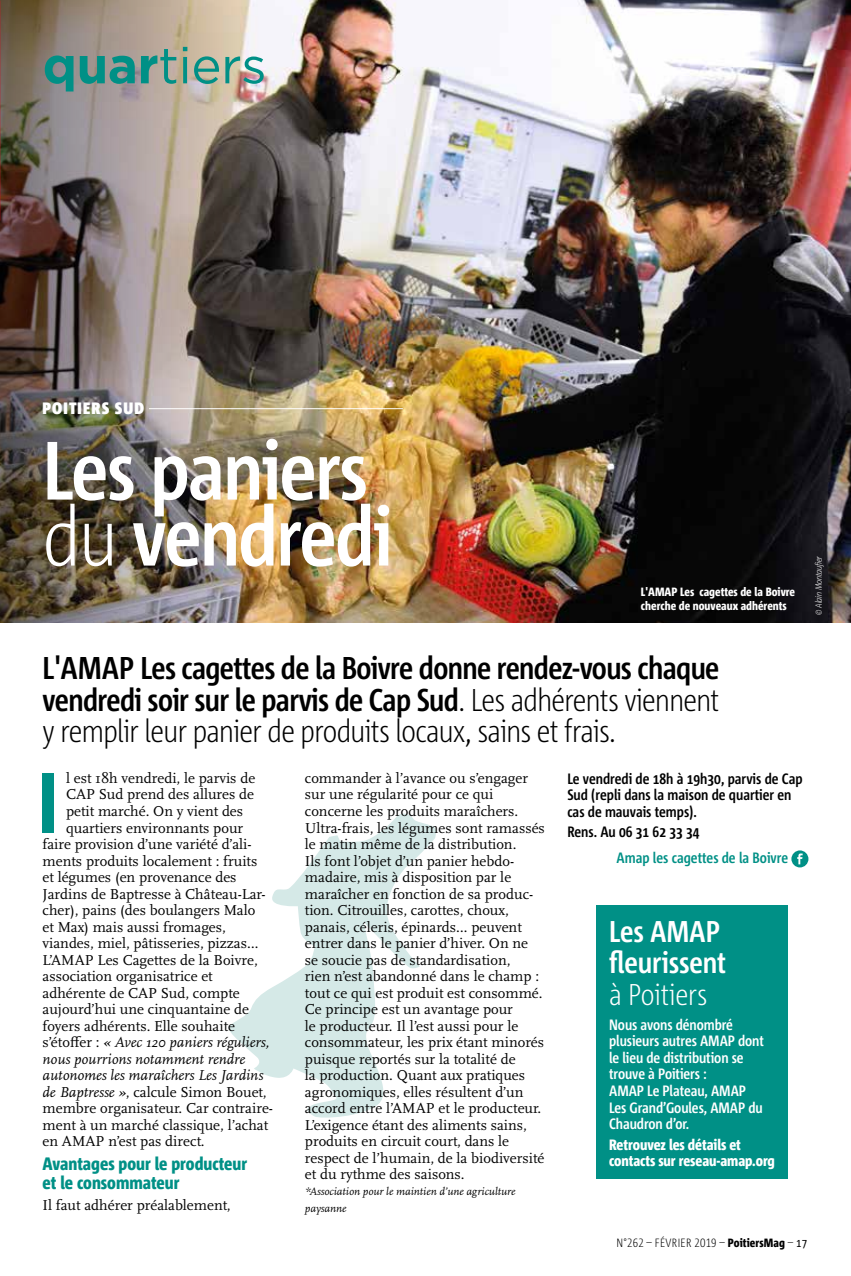
<style>
.page{position:relative;width:851px;height:1276px;background:#fff}
.page>*{position:absolute;margin:0;border:0;box-sizing:border-box;transform-origin:0 0}
.t1{font:700 85.95px "Corpid";color:#009086}
.t2{font:700 82.5px/66px "Corpid C1 Cd";letter-spacing:-.02em;color:#fff}
.t3{font:51px "Gotham";letter-spacing:-.01em;color:#009086}
.t4{font:700 31.5px/31.5px "Corpid C1 Cd";letter-spacing:-.02em;color:#000;text-align:justify}
.t5{font:700 30px/31.5px "Corpid C1 Cd";letter-spacing:-.005em;color:#fff}
.t6{font:300 30px "Corpid C1 Cd";letter-spacing:-.005em;color:#fff}
.t7{font:800 18px/19.5px "Corpid C1 Cd";color:#009086}
.t8{font:900 16.5px "Corpid C1 Cd";letter-spacing:.07em;color:#fff}
.t9{font:15px/16.5px "Scala OT";color:#000}
.t10{font:700 15px/16.5px "Corpid C1 Cd";letter-spacing:-.005em;color:#fff}
.t11{font:700 15px/16.5px "Corpid C1 Cd";color:#000}
.t12{font:italic 15px "Scala OT";color:#000}
.t13{font:800 15px/16.5px "Corpid C1 Cd";letter-spacing:-.005em;color:#fff}
.t14{font:700 15px "Corpid C1 Cd";color:#009086}
.t15{font:800 12px/13.5px "Corpid C1 Cd";color:#fff}
.t16{font:300 12px "Corpid C1 Cd";letter-spacing:.03em;color:#000}
.t17{font:italic 11.25px/16.5px "Scala OT";color:#000}
.t18{font:italic 300 9px "Corpid C1 Cd";letter-spacing:-.02em;color:#fff}
.s1{font-weight:700}
.s2{font-weight:300}
.s3{font-style:normal}
.s4{font-style:italic}
.s5{font-weight:800}
.s6{font-weight:400}
</style>
<div class="page">
<img style="left:283px;top:0;width:567px;height:622px">
<img style="left:0;top:0;width:283px;height:622px">
<svg style="left:228px;top:813px;width:208px;height:305px"></svg>
<hr style="left:149px;top:408px;width:254px;height:1px;background:#fff">
<div style="left:791px;top:850px;width:17px;height:17px;background:#009086;border-radius:50%"></div>
<svg style="left:797px;top:853px;width:5px;height:11px"></svg>
<div style="left:596px;top:906px;width:191px;height:273px;background:#009086"></div>
<h3 class="t3" style="left:43px;top:33px;width:225px"><span class="s1">quar</span>tiers</h3>
<p class="t8" style="left:43px;top:397px;width:103px">POITIERS SUD</p>
<h2 class="t2" style="left:43px;top:435px;width:351px">Les paniers <span class="s2">du</span> vendredi</h2>
<p class="t15" style="left:641px;top:585px;width:156px">L'AMAP Les cagettes de la Boivre cherche de nouveaux adhérents</p>
<p class="t18" style="left:812px;top:614px;width:60px;rotate:-90deg">© Alain Montaufier</p>
<h3 class="t4" style="left:43px;top:651px;width:678px">L'AMAP Les cagettes de la Boivre donne rendez-vous chaque vendredi soir sur le parvis de Cap Sud<span class="s2">. Les adhérents viennent y remplir leur panier de produits locaux, sains et frais.</span></h3>
<h1 class="t1" style="left:36px;top:755px;width:27px">I</h1>
<p class="t9" style="left:66px;top:770px;width:191px">l est 18h vendredi, le parvis de</p>
<p class="t9" style="left:66px;top:786px;width:190px">CAP Sud prend des allures de</p>
<p class="t9" style="left:66px;top:803px;width:179px">petit marché. On y vient des</p>
<p class="t9" style="left:66px;top:819px;width:179px">quartiers environnants pour</p>
<p class="t9" style="left:43px;top:836px;width:210px">faire provision d’une variété d’ali-</p>
<p class="t9" style="left:43px;top:852px;width:216px">ments produits localement : fruits</p>
<p class="t9" style="left:43px;top:869px;width:195px">et légumes (en provenance des</p>
<p class="t9" style="left:43px;top:885px;width:224px">Jardins de Baptresse à Château-Lar-</p>
<p class="t9" style="left:43px;top:902px;width:214px">cher), pains (des boulangers Malo</p>
<p class="t9" style="left:43px;top:918px;width:185px">et Max) mais aussi fromages,</p>
<p class="t9" style="left:43px;top:935px;width:217px">viandes, miel, pâtisseries, pizzas…</p>
<p class="t9" style="left:43px;top:951px;width:217px">L’AMAP Les Cagettes de la Boivre,</p>
<p class="t9" style="left:43px;top:968px;width:172px">association organisatrice et</p>
<p class="t9" style="left:43px;top:984px;width:199px">adhérente de CAP Sud, compte</p>
<p class="t9" style="left:43px;top:1001px;width:208px">aujourd’hui une cinquantaine de</p>
<p class="t9" style="left:43px;top:1017px;width:194px">foyers adhérents. Elle souhaite</p>
<p class="t12" style="left:43px;top:1034px;width:228px"><span class="s3">s’étoffer :</span> « Avec 120 paniers réguliers,</p>
<p class="t12" style="left:43px;top:1050px;width:204px">nous pourrions notamment rendre</p>
<p class="t12" style="left:43px;top:1067px;width:222px">autonomes les maraîchers Les Jardins</p>
<p class="t9" style="left:43px;top:1083px;width:225px"><span class="s4">de Baptresse »</span>, calcule Simon Bouet,</p>
<p class="t9" style="left:43px;top:1100px;width:232px">membre organisateur. Car contraire-</p>
<p class="t9" style="left:43px;top:1116px;width:227px">ment à un marché classique, l’achat</p>
<p class="t9" style="left:43px;top:1133px;width:163px">en AMAP n’est pas direct.</p>
<p class="t7" style="left:43px;top:1153px;width:206px">Avantages pour le producteur et le consommateur</p>
<p class="t9" style="left:43px;top:1197px;width:189px">Il faut adhérer préalablement,</p>
<p class="t9" style="left:305px;top:770px;width:241px">commander à l’avance ou s’engager sur une régularité pour ce qui concerne les produits maraîchers.<br>Ultra-frais, les légumes sont ramassés le matin même de la distribution.<br>Ils font l’objet d’un panier hebdo&shy;madaire, mis à disposition par le maraîcher en fonction de sa produc&shy;tion. Citrouilles, carottes, choux, panais, céleris, épinards… peuvent entrer dans le panier d’hiver. On ne se soucie pas de standardisation,<br>rien n’est abandonné dans le champ : tout ce qui est produit est consommé.<br>Ce principe est un avantage pour<br>le producteur. Il l’est aussi pour le consommateur, les prix étant minorés puisque reportés sur la totalité de<br>la production. Quant aux pratiques agronomiques, elles résultent d’un accord entre l’AMAP et le producteur.<br>L’exigence étant des aliments sains, produits en circuit court, dans le respect de l’humain, de la biodiversité et du rythme des saisons.</p>
<p class="t17" style="left:305px;top:1183px;width:212px">*Association pour le maintien d’une agriculture paysanne</p>
<p class="t11" style="left:567px;top:769px;width:237px">Le vendredi de 18h à 19h30, parvis de Cap<br>Sud (repli dans la maison de quartier en cas de mauvais temps).</p>
<p class="t11" style="left:567px;top:823px;width:134px">Rens. Au 06 31 62 33 34</p>
<p class="t14" style="left:616px;top:848px;width:173px">Amap les cagettes de la Boivre</p>
<h3 class="t5" style="left:609px;top:915px;width:118px">Les AMAP fleurissent</h3>
<h3 class="t6" style="left:609px;top:975px;width:100px">à Poitiers</h3>
<p class="t10" style="left:609px;top:1016px;width:156px">Nous avons dénombré plusieurs autres AMAP dont le lieu de distribution se trouve à Poitiers :<br>AMAP Le Plateau, AMAP<br>Les Grand’Goules, AMAP du<br>Chaudron d’or.</p>
<p class="t13" style="left:609px;top:1135px;width:167px">Retrouvez les détails et contacts sur reseau-amap.org</p>
<p class="t16" style="left:616px;top:1235px;width:192px">N°262 – FÉVRIER 2019 – <span class="s5">PoitiersMag</span> – <span class="s6">17</span></p>
</div>
